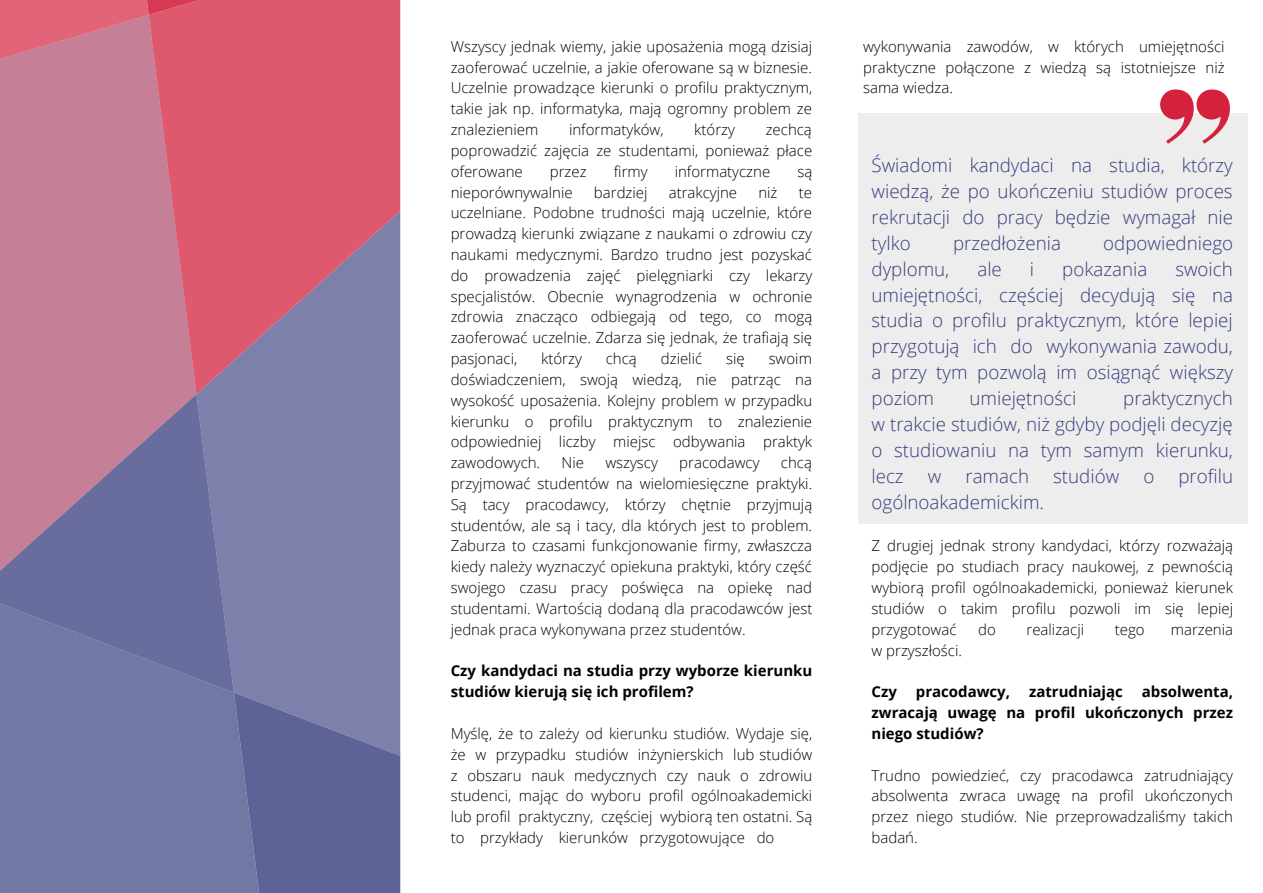
<style>
.page{position:relative;width:1263px;height:893px;background:#fff}
.page>*{position:absolute;margin:0;border:0;box-sizing:border-box;transform-origin:0 0}
.t1{font:300 18.75px/25.9px "Open Sans";color:#353c7c;text-align:justify}
.t2{font:300 15px/20.9px "Open Sans";color:#000;text-align:justify}
.t3{font:700 15px/20.9px "Open Sans";color:#000}
</style>
<div class="page">
<div style="left:234px;top:394px;width:166px;height:298px;background:#7c80aa"></div>
<svg style="left:196px;top:250px;width:204px;height:144px;background:#a27092"></svg>
<div style="left:0;top:250px;width:196px;height:144px;background:#c58098"></div>
<svg style="left:304px;top:692px;width:96px;height:201px;background:#64699a"></svg>
<svg style="left:0;top:394px;width:234px;height:200px;background:#8c769c"></svg>
<svg style="left:0;top:594px;width:304px;height:299px;background:#6f74a2"></svg>
<svg style="left:0;top:0;width:400px;height:250px;background:#d4687e"></svg>
<div style="left:858px;top:113px;width:389px;height:411px;background:#ededed"></div>
<svg style="left:1160px;top:89px;width:70px;height:55px"></svg>
<p class="t2" style="left:451px;top:35px;width:363px">Wszyscy jednak wiemy, jakie uposażenia mogą dzisiaj zaoferować uczelnie, a jakie oferowane są w biznesie.<br>Uczelnie prowadzące kierunki o profilu praktycznym, takie jak np. informatyka, mają ogromny problem ze znalezieniem</p>
<p class="t2" style="left:569px;top:119px;width:96px">informatyków,</p>
<p class="t2" style="left:694px;top:119px;width:42px">którzy</p>
<p class="t2" style="left:451px;top:119px;width:363px;text-indent:315px">zechcą poprowadzić zajęcia ze studentami, ponieważ płace oferowane</p>
<p class="t2" style="left:550px;top:160px;width:38px">przez</p>
<p class="t2" style="left:614px;top:160px;width:35px">firmy</p>
<p class="t2" style="left:675px;top:160px;width:97px">informatyczne</p>
<p class="t2" style="left:797px;top:160px;width:16px">są</p>
<p class="t2" style="left:451px;top:181px;width:124px">nieporównywalnie</p>
<p class="t2" style="left:594px;top:181px;width:55px">bardziej</p>
<p class="t2" style="left:669px;top:181px;width:70px">atrakcyjne</p>
<p class="t2" style="left:758px;top:181px;width:21px">niż</p>
<p class="t2" style="left:451px;top:181px;width:363px;text-indent:348px">te uczelniane. Podobne trudności mają uczelnie, które prowadzą kierunki związane z naukami o zdrowiu czy naukami medycznymi. Bardzo trudno jest pozyskać do prowadzenia zajęć pielęgniarki czy lekarzy specjalistów. Obecnie wynagrodzenia w ochronie zdrowia znacząco odbiegają od tego, co mogą zaoferować uczelnie. Zdarza się jednak, że trafiają się pasjonaci,</p>
<p class="t2" style="left:541px;top:348px;width:42px">którzy</p>
<p class="t2" style="left:606px;top:348px;width:33px">chcą</p>
<p class="t2" style="left:661px;top:348px;width:43px">dzielić</p>
<p class="t2" style="left:726px;top:348px;width:20px">się</p>
<p class="t2" style="left:451px;top:348px;width:363px;text-indent:318px">swoim doświadczeniem, swoją wiedzą, nie patrząc na wysokość uposażenia. Kolejny problem w przypadku kierunku o profilu praktycznym to znalezienie odpowiedniej liczby miejsc odbywania praktyk zawodowych.</p>
<p class="t2" style="left:451px;top:452px;width:363px;text-indent:330px">chcą przyjmować studentów na wielomiesięczne praktyki.<br>Są tacy pracodawcy, którzy chętnie przyjmują studentów, ale są i tacy, dla których jest to problem.<br>Zaburza to czasami funkcjonowanie firmy, zwłaszcza kiedy należy wyznaczyć opiekuna praktyki, który część swojego czasu pracy poświęca na opiekę nad studentami. Wartością dodaną dla pracodawców jest jednak praca wykonywana przez studentów.</p>
<p class="t3" style="left:451px;top:660px;width:363px">Czy kandydaci na studia przy wyborze kierunku studiów kierują się ich profilem?</p>
<p class="t2" style="left:451px;top:722px;width:363px">Myślę, że to zależy od kierunku studiów. Wydaje się, że w przypadku studiów inżynierskich lub studiów z obszaru nauk medycznych czy nauk o zdrowiu studenci, mając do wyboru profil ogólnoakademicki lub profil praktyczny, częściej wybiorą ten ostatni. Są to przykłady kierunków przygotowujące do</p>
<p class="t2" style="left:561px;top:452px;width:24px">Nie</p>
<p class="t2" style="left:605px;top:452px;width:54px">wszyscy</p>
<p class="t2" style="left:679px;top:452px;width:82px">pracodawcy</p>
<p class="t2" style="left:863px;top:35px;width:363px">wykonywania zawodów, w których umiejętności praktyczne połączone z wiedzą są istotniejsze niż sama wiedza.</p>
<p class="t1" style="left:871px;top:152px;width:363px">Świadomi kandydaci na studia, którzy wiedzą, że po ukończeniu studiów proces rekrutacji do pracy będzie wymagał nie tylko</p>
<p class="t1" style="left:953px;top:229px;width:109px">przedłożenia</p>
<p class="t1" style="left:1103px;top:229px;width:131px">odpowiedniego</p>
<p class="t1" style="left:871px;top:255px;width:363px;text-indent:304px">swoich umiejętności, częściej decydują się na studia o profilu praktycznym, które lepiej przygotują ich do wykonywania zawodu, a przy tym pozwolą im osiągnąć większy poziom</p>
<p class="t1" style="left:871px;top:255px;width:79px">dyplomu,</p>
<p class="t1" style="left:977px;top:255px;width:26px">ale</p>
<p class="t1" style="left:1030px;top:255px;width:6px">i</p>
<p class="t1" style="left:1062px;top:255px;width:86px">pokazania</p>
<p class="t1" style="left:969px;top:385px;width:108px">umiejętności</p>
<p class="t1" style="left:871px;top:385px;width:363px;text-indent:252px">praktycznych w trakcie studiów, niż gdyby podjęli decyzję o studiowaniu na tym samym kierunku, lecz</p>
<p class="t1" style="left:928px;top:462px;width:15px">w</p>
<p class="t1" style="left:965px;top:462px;width:65px">ramach</p>
<p class="t1" style="left:1053px;top:462px;width:68px">studiów</p>
<p class="t1" style="left:1143px;top:462px;width:12px">o</p>
<p class="t1" style="left:1178px;top:462px;width:56px">profilu</p>
<p class="t1" style="left:871px;top:488px;width:174px">ogólnoakademickim.</p>
<p class="t2" style="left:871px;top:535px;width:363px">Z drugiej jednak strony kandydaci, którzy rozważają podjęcie po studiach pracy naukowej, z pewnością wybiorą profil ogólnoakademicki, ponieważ kierunek studiów o takim profilu pozwoli im się lepiej przygotować</p>
<p class="t2" style="left:978px;top:618px;width:19px">do</p>
<p class="t2" style="left:1026px;top:618px;width:59px">realizacji</p>
<p class="t2" style="left:1115px;top:618px;width:31px">tego</p>
<p class="t2" style="left:1171px;top:618px;width:64px">marzenia</p>
<p class="t2" style="left:871px;top:639px;width:92px">w przyszłości.</p>
<p class="t3" style="left:871px;top:681px;width:27px">Czy</p>
<p class="t3" style="left:916px;top:681px;width:96px">pracodawcy,</p>
<p class="t3" style="left:1029px;top:681px;width:95px">zatrudniając</p>
<p class="t3" style="left:871px;top:681px;width:363px;text-align:justify;text-indent:270px">absolwenta, zwracają uwagę na profil ukończonych przez niego studiów?</p>
<p class="t2" style="left:871px;top:764px;width:363px">Trudno powiedzieć, czy pracodawca zatrudniający absolwenta zwraca uwagę na profil ukończonych przez niego studiów. Nie przeprowadzaliśmy takich badań.</p>
</div>
